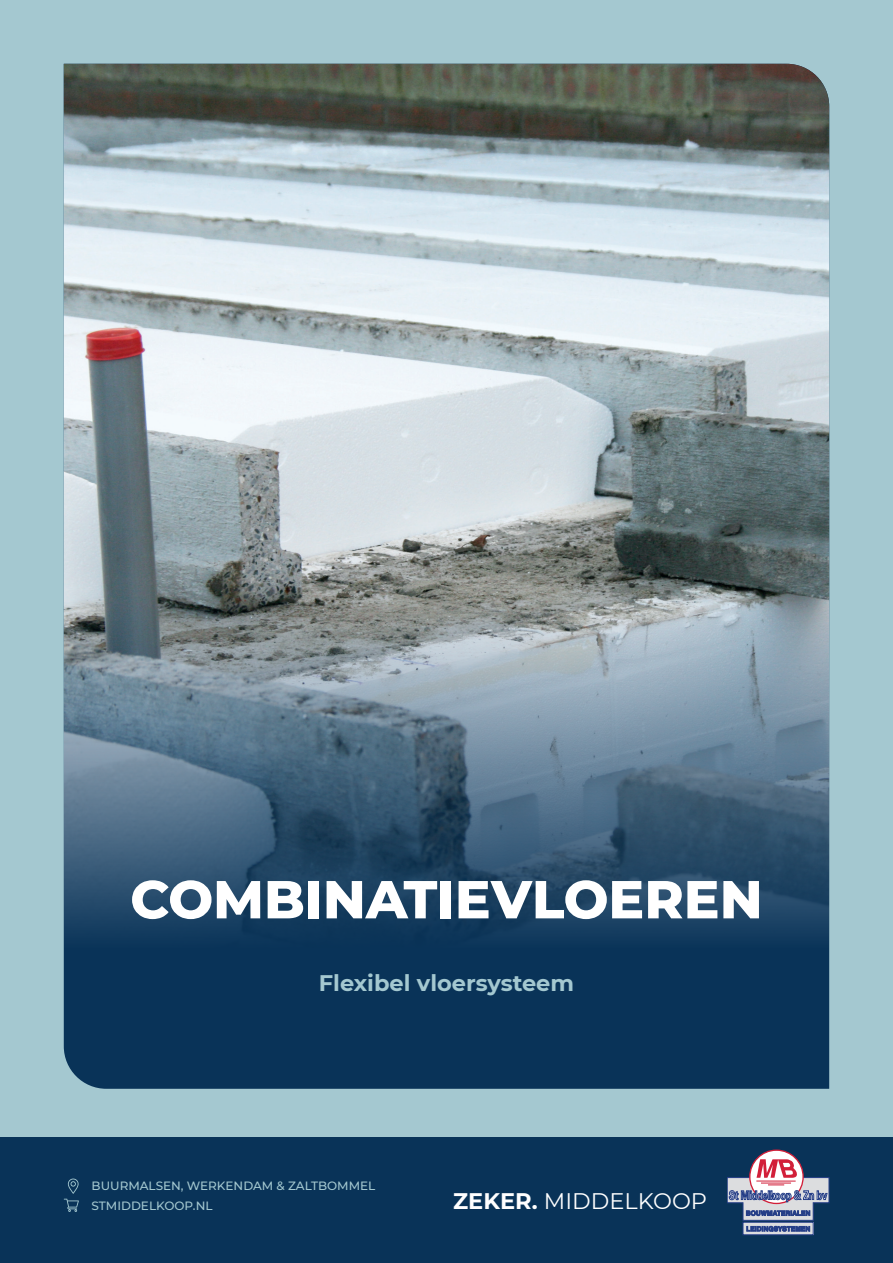
<style>
.page{position:relative;width:893px;height:1263px;background:#fff}
.page>*{position:absolute;margin:0;border:0;box-sizing:border-box;transform-origin:0 0}
.t1{font:800 53.4px "Montserrat";color:#fff}
.t2{font:700 22.5px "Montserrat";color:#a4c8d0}
.t3{font:22.5px "Montserrat";color:#fff}
.t4{font:500 12px/19.5px "Montserrat";color:#a4c8d0}
.s1{font-weight:700}
</style>
<div class="page">
<div style="left:0;top:0;width:893px;height:1137px;background:#a4c8d0"></div>
<div style="left:64px;top:948px;width:765px;height:141px;background:#093358"></div>
<img style="left:64px;top:64px;width:765px;height:884px">
<div style="left:0;top:1137px;width:893px;height:126px;background:#093358"></div>
<svg style="left:745px;top:1231px;width:66px;height:2px"></svg>
<div style="left:743px;top:1222px;width:70px;height:13px;border:1px solid #253e87"></div>
<svg style="left:750px;top:1150px;width:53px;height:53px"></svg>
<svg style="left:727px;top:1159px;width:102px;height:72px"></svg>
<svg style="left:64px;top:1178px;width:15px;height:34px"></svg>
<h1 class="t1" style="left:130px;top:860px;width:634px">COMBINATIEVLOEREN</h1>
<h2 class="t2" style="left:319px;top:966px;width:257px">Flexibel vloersysteem</h2>
<p class="t4" style="left:92px;top:1176px;width:285px">BUURMALSEN, WERKENDAM &amp; ZALTBOMMEL<br>STMIDDELKOOP.NL</p>
<h2 class="t3" style="left:453px;top:1185px;width:255px"><span class="s1">ZEKER.</span> MIDDELKOOP</h2>
</div>
